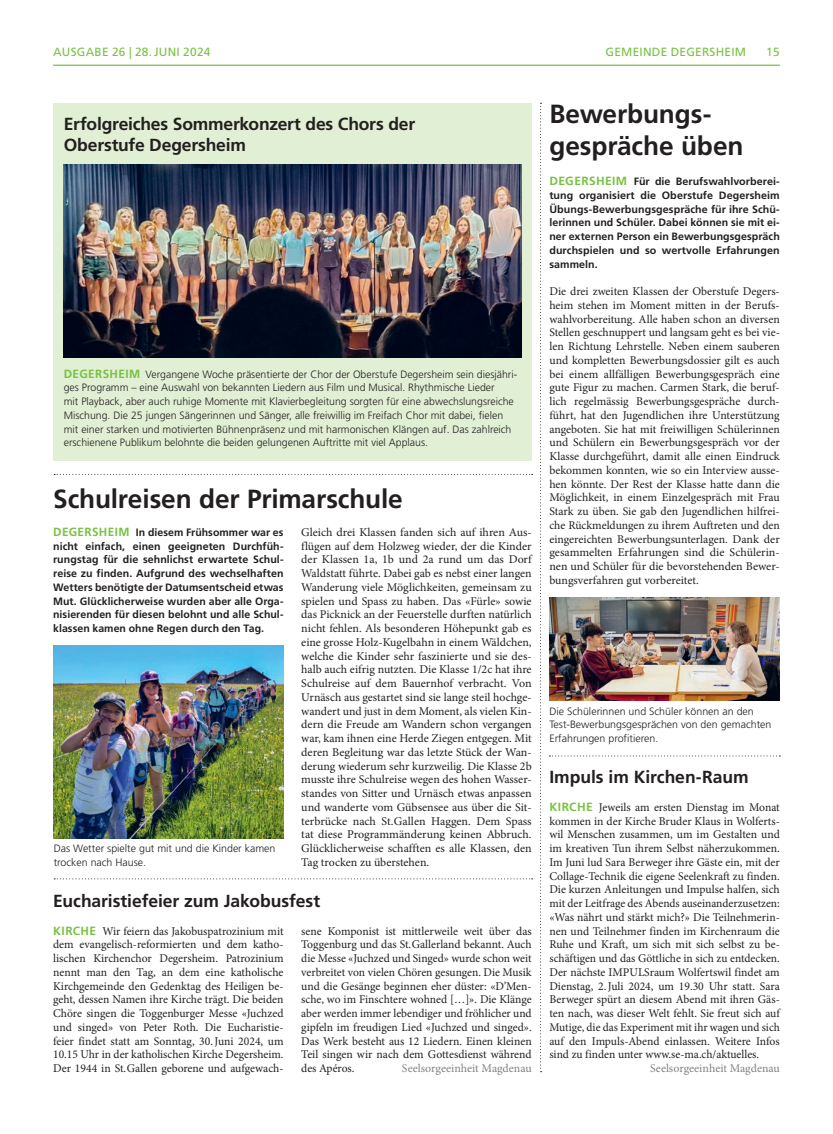
<style>
.page{position:relative;width:833px;height:1134px;background:#fff}
.page>*{position:absolute;margin:0;border:0;box-sizing:border-box;transform-origin:0 0}
.t1{font:700 26.25px/31.2px "Frutiger LT Std";letter-spacing:-.005em;color:#231f20}
.t2{font:700 17.5px/21.2px "Frutiger LT Std";letter-spacing:-.01em;color:#231f20}
.t3{font:11.88px/13.8px "Minion Pro";color:#231f20;text-align:justify}
.t4{font:11.88px "Minion Pro";letter-spacing:-.005em;color:#808285}
.t5{font:11.88px "Frutiger LT Std";letter-spacing:.02em;color:#79c142}
.t6{font:300 10.62px/13.8px "Frutiger LT Std";color:#231f20}
.t7{font:700 10.62px/13.8px "Frutiger LT Std";letter-spacing:.005em;color:#231f20;text-align:justify}
.s1{font-weight:700;font-size:11.88px;color:#79c142}
.s2{font-size:11.88px;color:#79c142}
.s3{font-family:"Frutiger LT Std";font-weight:700;color:#79c142}
</style>
<div class="page">
<hr style="left:53px;top:65px;width:727px;height:1px;background:#79c142">
<svg style="left:540px;top:103px;width:1px;height:969px"></svg>
<svg style="left:54px;top:878px;width:478px;height:1px"></svg>
<svg style="left:549px;top:755px;width:231px;height:1px"></svg>
<svg style="left:54px;top:474px;width:478px;height:1px"></svg>
<div style="left:53px;top:103px;width:478px;height:357px;background:#e1efd4"></div>
<img style="left:549px;top:598px;width:231px;height:103px">
<img style="left:53px;top:646px;width:230px;height:192px">
<img style="left:64px;top:164px;width:457px;height:193px">
<p class="t5" style="left:53px;top:45px;width:18px">AUSGABE</p>
<p class="t5" style="left:112px;top:45px;width:55px">26 | 28.JUNI</p>
<p class="t5" style="left:183px;top:45px;width:29px">2024</p>
<p class="t5" style="left:605px;top:45px;width:142px">GEMEINDE DEGERSHEIM</p>
<p class="t5" style="left:766px;top:45px;width:15px">15</p>
<h2 class="t2" style="left:64px;top:113px;width:353px">Erfolgreiches Sommerkonzert des Chors der<br>Oberstufe Degersheim</h2>
<p class="t6" style="left:64px;top:367px;width:455px"><span class="s1">DEGERSHEIM</span> Vergangene Woche präsentierte der Chor der Oberstufe Degersheim sein diesjähri&shy;ges Programm – eine Auswahl von bekannten Liedern aus Film und Musical. Rhythmische Lieder<br>mit Playback, aber auch ruhige Momente mit Klavierbegleitung sorgten für eine abwechslungsreiche Mischung. Die 25 jungen Sängerinnen und Sänger, alle freiwillig im Freifach Chor mit dabei, fielen mit einer starken und motivierten Bühnenpräsenz und mit harmonischen Klängen auf. Das zahlreich erschienene Publikum belohnte die beiden gelungenen Auftritte mit viel Applaus.</p>
<h1 class="t1" style="left:53px;top:484px;width:351px">Schulreisen der Primarschule</h1>
<p class="t7" style="left:53px;top:525px;width:232px"><span class="s2">DEGERSHEIM</span> In diesem Frühsommer war es nicht einfach, einen geeigneten Durchfüh&shy;rungstag für die sehnlichst erwartete Schul&shy;reise zu finden. Aufgrund des wechselhaften Wetters benötigte der Datumsentscheid etwas Mut. Glücklicherweise wurden aber alle Orga&shy;nisierenden für diesen belohnt und alle Schul&shy;klassen kamen ohne Regen durch den Tag.</p>
<p class="t3" style="left:301px;top:525px;width:232px">Gleich drei Klassen fanden sich auf ihren Aus&shy;flügen auf dem Holzweg wieder, der die Kinder der Klassen 1a, 1b und 2a rund um das Dorf Waldstatt führte. Dabei gab es nebst einer langen Wanderung viele Möglichkeiten, gemeinsam zu spielen und Spass zu haben. Das «Fürle» sowie das Picknick an der Feuerstelle durften natürlich nicht fehlen. Als besonderen Höhepunkt gab es eine grosse Holz-Kugelbahn in einem Wäldchen, welche die Kinder sehr faszinierte und sie des&shy;halb auch eifrig nutzten. Die Klasse 1/2c hat ihre Schulreise auf dem Bauernhof verbracht. Von Urnäsch aus gestartet sind sie lange steil hochge&shy;wandert und just in dem Moment, als vielen Kin&shy;dern die Freude am Wandern schon vergangen war, kam ihnen eine Herde Ziegen entgegen. Mit deren Begleitung war das letzte Stück der Wan&shy;derung wiederum sehr kurzweilig. Die Klasse 2b musste ihre Schulreise wegen des hohen Wasser&shy;standes von Sitter und Urnäsch etwas anpassen und wanderte vom Gübsensee aus über die Sit&shy;terbrücke nach St.Gallen Haggen. Dem Spass tat diese Programmänderung keinen Abbruch.<br>Glücklicherweise schafften es alle Klassen, den Tag trocken zu überstehen.</p>
<p class="t6" style="left:54px;top:842px;width:223px">Das Wetter spielte gut mit und die Kinder kamen trocken nach Hause.</p>
<h2 class="t2" style="left:53px;top:890px;width:268px">Eucharistiefeier zum Jakobusfest</h2>
<p class="t3" style="left:53px;top:924px;width:232px"><span class="s3">KIRCHE</span> Wir feiern das Jakobuspatrozinium mit dem evangelisch-reformierten und dem katho&shy;lischen Kirchenchor Degersheim. Patrozinium nennt man den Tag, an dem eine katholische Kirchgemeinde den Gedenktag des Heiligen be&shy;geht, dessen Namen ihre Kirche trägt. Die beiden Chöre singen die Toggenburger Messe «Juchzed und singed» von Peter Roth. Die Eucharistie&shy;feier findet statt am Sonntag, 30.Juni 2024, um 10.15 Uhr in der katholischen Kirche Degersheim.<br>Der 1944 in St.Gallen geborene und aufgewach-</p>
<p class="t3" style="left:301px;top:924px;width:232px">sene Komponist ist mittlerweile weit über das Toggenburg und das St.Gallerland bekannt. Auch die Messe «Juchzed und Singed» wurde schon weit verbreitet von vielen Chören gesungen. Die Musik und die Gesänge beginnen eher düster: «D’Men&shy;sche, wo im Finschtere wohned […]». Die Klänge aber werden immer lebendiger und fröhlicher und gipfeln im freudigen Lied «Juchzed und singed».<br>Das Werk besteht aus 12 Liedern. Einen kleinen Teil singen wir nach dem Gottesdienst während des Apéros.</p>
<p class="t4" style="left:402px;top:1060px;width:131px">Seelsorgeeinheit Magdenau</p>
<h1 class="t1" style="left:549px;top:99px;width:196px">Bewerbungs&shy;gespräche üben</h1>
<p class="t7" style="left:549px;top:175px;width:232px"><span class="s2">DEGERSHEIM</span> Für die Berufswahlvorberei&shy;tung organisiert die Oberstufe Degersheim Übungs-Bewerbungsgespräche für ihre Schü&shy;lerinnen und Schüler. Dabei können sie mit ei&shy;ner externen Person ein Bewerbungsgespräch durchspielen und so wertvolle Erfahrungen sammeln.</p>
<p class="t3" style="left:549px;top:285px;width:232px">Die drei zweiten Klassen der Oberstufe Degers&shy;heim stehen im Moment mitten in der Berufs&shy;wahlvorbereitung. Alle haben schon an diversen Stellen geschnuppert und langsam geht es bei vie&shy;len Richtung Lehrstelle. Neben einem sauberen und kompletten Bewerbungsdossier gilt es auch bei einem allfälligen Bewerbungsgespräch eine gute Figur zu machen. Carmen Stark, die beruf&shy;lich regelmässig Bewerbungsgespräche durch&shy;führt, hat den Jugendlichen ihre Unterstützung angeboten. Sie hat mit freiwilligen Schülerinnen und Schülern ein Bewerbungsgespräch vor der Klasse durchgeführt, damit alle einen Eindruck bekommen konnten, wie so ein Interview ausse&shy;hen könnte. Der Rest der Klasse hatte dann die Möglichkeit, in einem Einzelgespräch mit Frau Stark zu üben. Sie gab den Jugendlichen hilfrei&shy;che Rückmeldungen zu ihrem Auftreten und den eingereichten Bewerbungsunterlagen. Dank der gesammelten Erfahrungen sind die Schülerin&shy;nen und Schüler für die bevorstehenden Bewer&shy;bungsverfahren gut vorbereitet.</p>
<p class="t6" style="left:549px;top:704px;width:223px">Die Schülerinnen und Schüler können an den<br>Test-Bewerbungsgesprächen von den gemachten<br>Erfahrungen profitieren.</p>
<h2 class="t2" style="left:549px;top:767px;width:201px">Impuls im Kirchen-Raum</h2>
<p class="t3" style="left:549px;top:800px;width:232px"><span class="s3">KIRCHE</span> Jeweils am ersten Dienstag im Monat kommen in der Kirche Bruder Klaus in Wolferts&shy;wil Menschen zusammen, um im Gestalten und im kreativen Tun ihrem Selbst näherzukommen.<br>Im Juni lud Sara Berweger ihre Gäste ein, mit der Collage-Technik die eigene Seelenkraft zu finden.<br>Die kurzen Anleitungen und Impulse halfen, sich mit der Leitfrage des Abends auseinanderzusetzen: «Was nährt und stärkt mich?» Die Teilnehmerin&shy;nen und Teilnehmer finden im Kirchenraum die Ruhe und Kraft, um sich mit sich selbst zu be&shy;schäftigen und das Göttliche in sich zu entdecken.<br>Der nächste IMPULSraum Wolfertswil findet am Dienstag, 2.Juli 2024, um 19.30 Uhr statt. Sara Berweger spürt an diesem Abend mit ihren Gäs&shy;ten nach, was dieser Welt fehlt. Sie freut sich auf Mutige, die das Experiment mit ihr wagen und sich auf den Impuls-Abend einlassen. Weitere Infos sind zu finden unter www.se-ma.ch/aktuelles.</p>
<p class="t4" style="left:650px;top:1060px;width:131px">Seelsorgeeinheit Magdenau</p>
</div>
